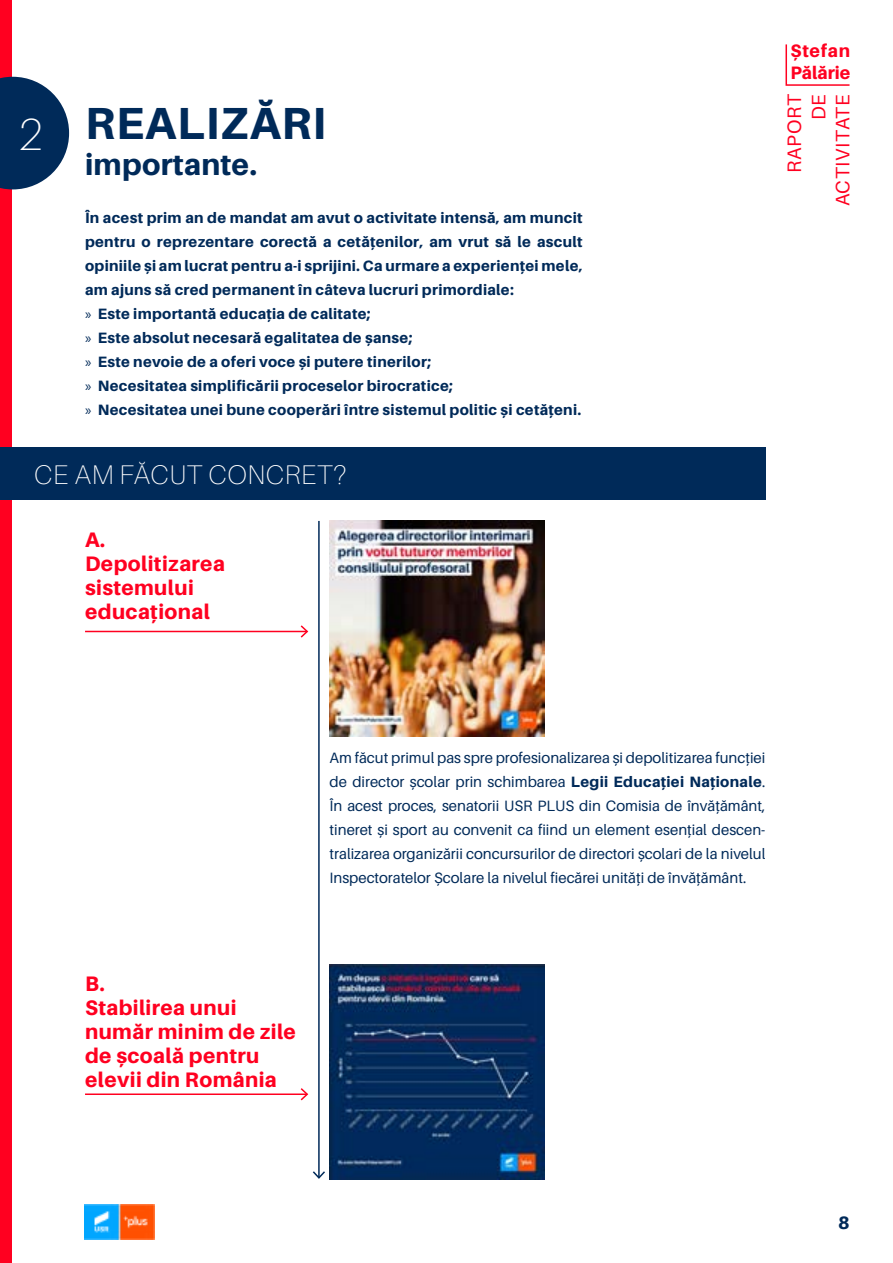
<style>
.page{position:relative;width:893px;height:1263px;background:#fff}
.page>*{position:absolute;margin:0;border:0;box-sizing:border-box;transform-origin:0 0}
.t1{font:700 45px "Eleron";letter-spacing:.02em;color:#002a59}
.t2{font:100 45px "Eleron";color:#fff}
.t3{font:700 30px "Eleron";letter-spacing:.01em;color:#002a59}
.t4{font:100 27px "Eleron";letter-spacing:.02em;color:#fff}
.t5{font:700 21px/24px "Eleron";letter-spacing:.02em;color:#ff0020}
.t6{font:19.5px/24.2px "Eleron";letter-spacing:.04em;color:#ff0020;text-align:right}
.t7{font:700 18px/21.6px "Eleron";letter-spacing:.015em;color:#ff0020}
.t8{font:700 18px "Eleron";color:#002a59}
.t9{font:700 15px/24px "Eleron";letter-spacing:.02em;color:#002a59}
.t10{font:15px/24px "Eleron";color:#002a59;text-align:justify}
.s1{font-family:"Myriad Pro";font-weight:400}
.s2{font-weight:700}
</style>
<div class="page">
<div style="left:0;top:0;width:12px;height:1263px;background:#ff0020"></div>
<img style="left:330px;top:521px;width:215px;height:215px">
<img style="left:330px;top:964px;width:215px;height:215px">
<svg style="left:0;top:77px;width:69px;height:112px"></svg>
<div style="left:0;top:447px;width:765px;height:53px;background:#002a59"></div>
<hr style="left:85px;top:631px;width:222px;height:1px;background:#ff0020">
<svg style="left:299px;top:625px;width:10px;height:13px"></svg>
<hr style="left:85px;top:1093px;width:222px;height:2px;background:#ff0020">
<svg style="left:299px;top:1088px;width:10px;height:13px"></svg>
<hr style="left:318px;top:521px;width:2px;height:657px;background:#002a59">
<svg style="left:312px;top:1170px;width:13px;height:9px"></svg>
<svg style="left:785px;top:44px;width:65px;height:42px"></svg>
<img style="left:84px;top:1205px;width:71px;height:35px">
<h1 class="t2" style="left:19px;top:110px;width:25px">2</h1>
<h1 class="t1" style="left:85px;top:97px;width:242px">REALIZĂRI</h1>
<h2 class="t3" style="left:85px;top:147px;width:174px">importante.</h2>
<p class="t9" style="left:85px;top:205px;width:499px">În acest prim an de mandat am avut o activitate intensă, am muncit pentru o reprezentare corectă a cetățenilor, am vrut să le ascult opiniile și am lucrat pentru a-i sprijini. Ca urmare a experienței mele, am ajuns să cred permanent în câteva lucruri primordiale:<br><span class="s1">»</span> Este importantă educația de calitate;<br><span class="s1">»</span> Este absolut necesară egalitatea de șanse;<br><span class="s1">»</span> Este nevoie de a oferi voce și putere tinerilor;<br><span class="s1">»</span> Necesitatea simplificării proceselor birocratice;<br><span class="s1">»</span> Necesitatea unei bune cooperări între sistemul politic și cetățeni.</p>
<h3 class="t4" style="left:34px;top:460px;width:314px">CE AM FĂCUT CONCRET?</h3>
<h3 class="t5" style="left:85px;top:527px;width:141px">A.<br>Depolitizarea sistemului educațional</h3>
<p class="t7" style="left:790px;top:40px;width:61px">Ștefan<br>Pălărie</p>
<h3 class="t6" style="left:783px;top:206px;width:114px;rotate:-90deg">RAPORT<br>DE<br>ACTIVITATE</h3>
<p class="t10" style="left:330px;top:746px;width:437px">Am făcut primul pas spre profesionalizarea și depolitizarea funcției de director școlar prin schimbarea <span class="s2">Legii Educației Naționale</span>.<br>În acest proces, senatorii USR PLUS din Comisia de învățământ, tineret și sport au convenit ca fiind un element esențial descen&shy;tralizarea organizării concursurilor de directori școlari de la nivelul Inspectoratelor Școlare la nivelul fiecărei unități de învățământ.</p>
<h3 class="t5" style="left:85px;top:971px;width:212px">B.<br>Stabilirea unui număr minim de zile de școală pentru elevii din România</h3>
<p class="t8" style="left:839px;top:1213px;width:12px">8</p>
</div>
